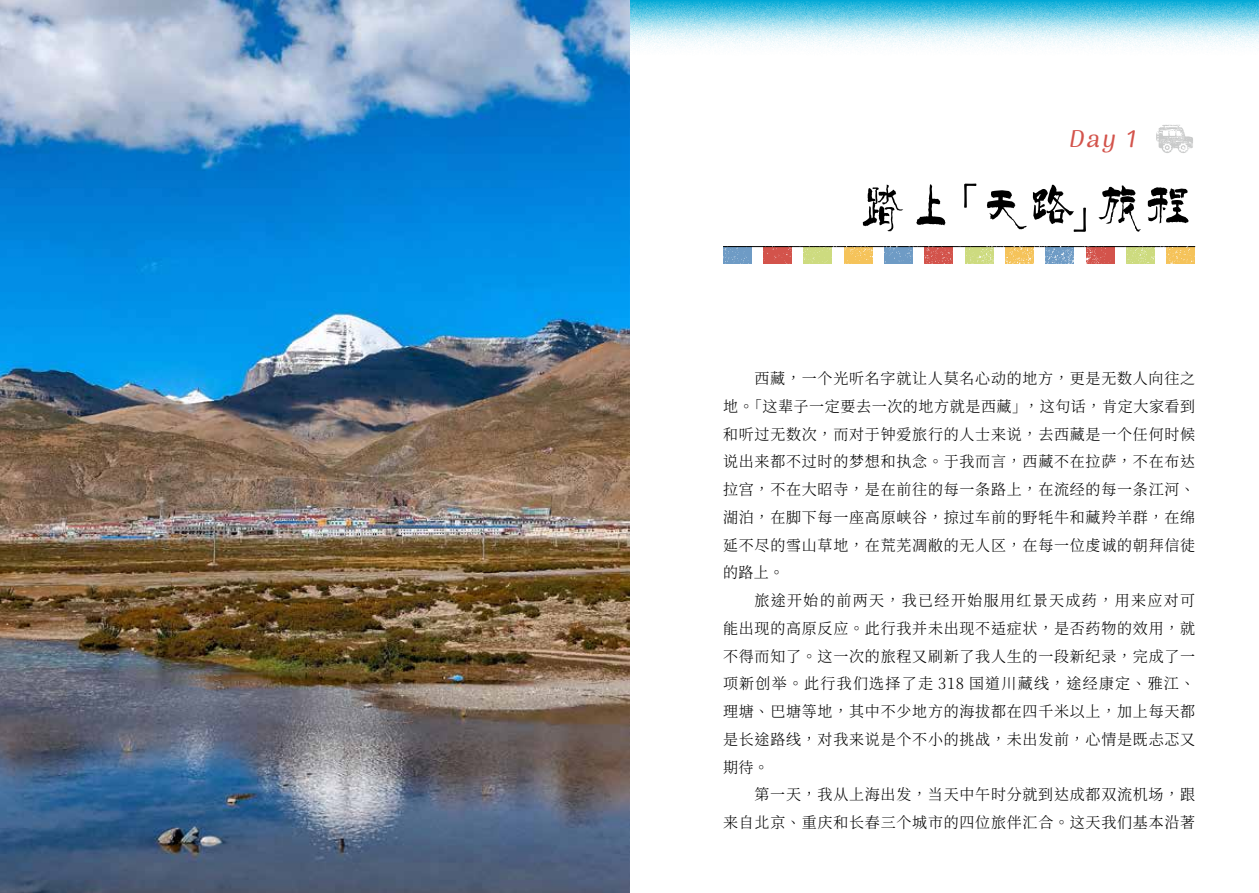
<style>
.page{position:relative;width:1259px;height:893px;background:#fff}
.page>*{position:absolute;margin:0;border:0;box-sizing:border-box;transform-origin:0 0}
.t1{font:54px "H Yj 4 gj";color:#000}
.t2{font:italic 500 24px "Arima Koshi";color:#d3534b}
.t3{font:300 15.3px/27.8px "Source Han Serif SC";letter-spacing:.05em;color:#000;text-align:justify}
.s1{font-family:"Tsuku A Old Min Pr 6 N L"}
</style>
<div class="page">
<svg style="left:630px;top:0;width:629px;height:49px"></svg>
<svg style="left:1156px;top:125px;width:37px;height:28px"></svg>
<img style="left:0;top:0;width:629px;height:893px">
<img style="left:723px;top:246px;width:473px;height:18px">
<h2 class="t2" style="left:1068px;top:125px;width:75px">Day 1</h2>
<h1 class="t1" style="left:855px;top:178px;width:342px">踏上<span class="s1">「</span>天路<span class="s1">」</span>旅程</h1>
<p class="t3" style="left:723px;top:365px;width:474px;text-indent:31px">西藏，一个光听名字就让人莫名心动的地方，更是无数人向往之地。「这辈子一定要去一次的地方就是西藏」，这句话，肯定大家看到和听过无数次，而对于钟爱旅行的人士来说，去西藏是一个任何时候说出来都不过时的梦想和执念。于我而言，西藏不在拉萨，不在布达拉宫，不在大昭寺，是在前往的每一条路上，在流经的每一条江河、湖泊，在脚下每一座高原峡谷，掠过车前的野牦牛和藏羚羊群，在绵延不尽的雪山草地，在荒芜凋敝的无人区，在每一位虔诚的朝拜信徒的路上。</p>
<p class="t3" style="left:723px;top:587px;width:473px;text-indent:31px">旅途开始的前两天，我已经开始服用红景天成药，用来应对可能出现的高原反应。此行我并未出现不适症状，是否药物的效用，就不得而知了。这一次的旅程又刷新了我人生的一段新纪录，完成了一项新创举。此行我们选择了走 318 国道川藏线，途经康定、雅江、理塘、巴塘等地，其中不少地方的海拔都在四千米以上，加上每天都是长途路线，对我来说是个不小的挑战，未出发前，心情是既忐忑又期待。</p>
<p class="t3" style="left:723px;top:781px;width:473px;text-align:right">第一天，我从上海出发，当天中午时分就到达成都双流机场，跟<br>来自北京、重庆和长春三个城市的四位旅伴汇合。这天我们基本沿著</p>
</div>
